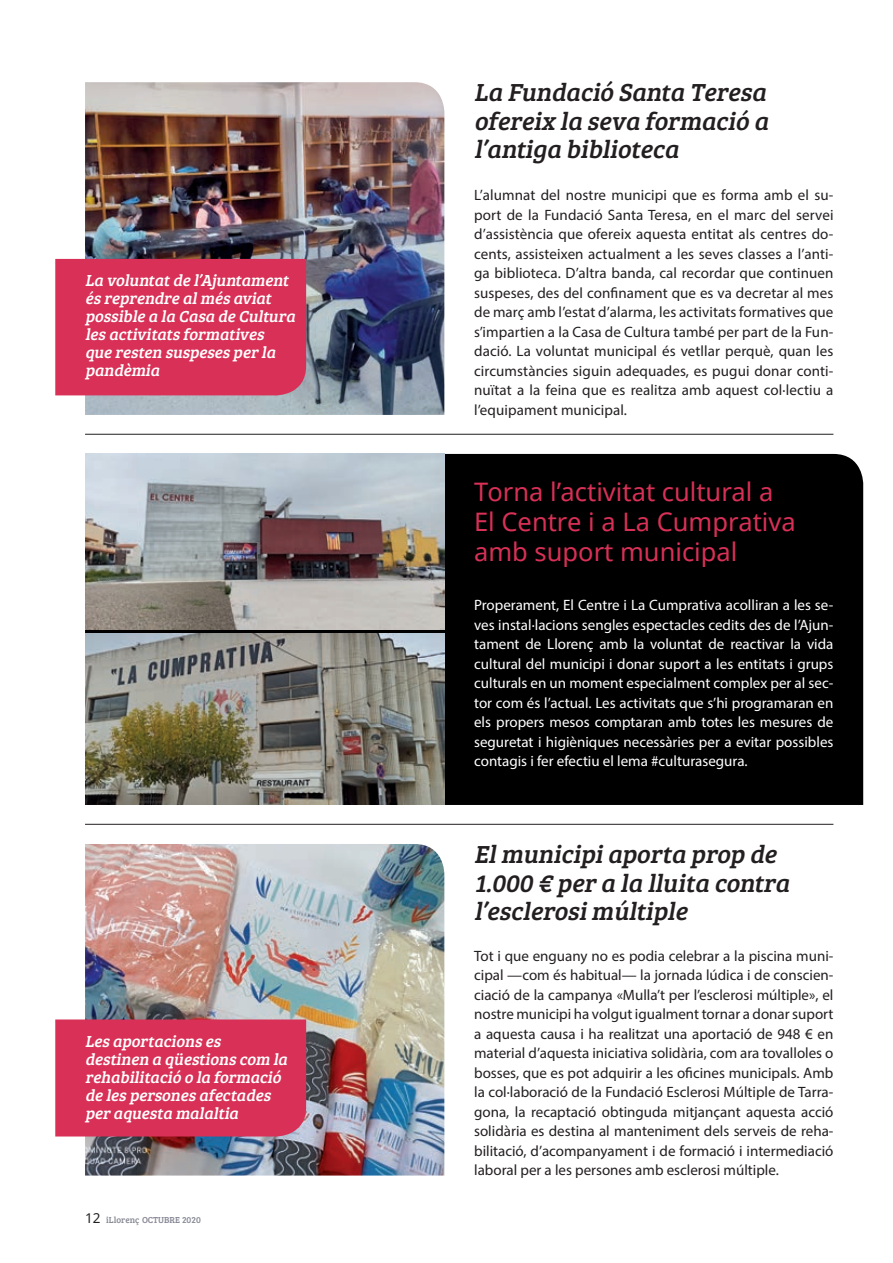
<style>
.page{position:relative;width:893px;height:1263px;background:#fff}
.page>*{position:absolute;margin:0;border:0;box-sizing:border-box;transform-origin:0 0}
.Subtítol{font:italic 25.5px/28.5px "Bree Serif";color:#231f20}
.t1{font:25.5px/30px "Noto Sans";color:#d83056}
.Subtítol-2{font:italic 16.5px/18px "Bree Serif";color:#fff}
.t2{font:15px/19.5px "Myriad Pro";color:#231f20;text-align:justify}
.t3{font:15px/19.5px "Myriad Pro";color:#fff;text-align:justify}
.t4{font:9px "Bree Serif";color:#868894}
.s1{font-family:"Noto Sans";font-size:13.5px;color:#231f20}
</style>
<div class="page">
<div style="left:85px;top:454px;width:778px;height:351px;background:#000"></div>
<img style="left:85px;top:634px;width:359px;height:171px">
<img style="left:85px;top:844px;width:359px;height:331px">
<img style="left:85px;top:82px;width:359px;height:333px">
<div style="left:55px;top:259px;width:251px;height:136px;background:#d83056"></div>
<hr style="left:85px;top:434px;width:748px;height:1px;background:#231f20">
<hr style="left:85px;top:824px;width:748px;height:1px;background:#231f20">
<div style="left:55px;top:1019px;width:251px;height:117px;background:#d83056"></div>
<img style="left:85px;top:454px;width:359px;height:175px">
<p class="Subtítol-2" style="left:85px;top:271px;width:215px">La voluntatde l’Ajuntament és reprendre almés aviat possible a la Casa de Cultura les activitats formatives que resten suspeses per la pandèmia</p>
<p class="Subtítol-2" style="left:85px;top:1031px;width:208px">Les aportacions es destinen a qüestions com la rehabilitació o la formació de les persones afectades per aquesta malaltia</p>
<p class="t4" style="left:85px;top:1213px;width:117px"><span class="s1">12</span> iLlorenç OCTUBRE 2020</p>
<p class="Subtítol" style="left:474px;top:77px;width:302px;text-align:justify">La Fundació Santa Teresa ofereix la seva formació a l’antiga biblioteca</p>
<p class="t2" style="left:474px;top:185px;width:361px">L’alumnat del nostre municipi que es forma amb el su&shy;port de la Fundació Santa Teresa, en el marc del servei d’assistència que ofereix aquesta entitat als centres do&shy;cents, assisteixen actualment a les seves classes a l’anti&shy;ga biblioteca. D’altra banda, cal recordar que continuen suspeses, des del confinament que es va decretar al mes de març amb l’estat d’alarma, les activitats formatives que s’impartien a la Casa de Cultura també per part de la Fun&shy;dació. La voluntat municipal és vetllar perquè, quan les circumstàncies siguin adequades, es pugui donar conti&shy;nuïtat a la feina que es realitza amb aquest col·lectiu a l’equipament municipal.</p>
<p class="t1" style="left:474px;top:476px;width:323px">Torna l’activitat cultural a<br>El Centre i a La Cumprativa amb suport municipal</p>
<p class="t3" style="left:474px;top:595px;width:361px">Properament, El Centre i La Cumprativa acolliran a les se&shy;ves instal·lacions sengles espectacles cedits des de l’Ajun&shy;tament de Llorenç amb la voluntat de reactivar la vida cultural del municipi i donar suport a les entitats i grups culturals en un moment especialment complex per al sec&shy;tor com és l’actual. Les activitats que s’hi programaran en els propers mesos comptaran amb totes les mesures de seguretat i higièniques necessàries per a evitar possibles contagis i fer efectiu el lema #culturasegura.</p>
<p class="Subtítol" style="left:474px;top:839px;width:323px">Elmunicipiaporta prop de<br>1.000 € per a la lluita contra l’esclerosimúltiple</p>
<p class="t2" style="left:474px;top:946px;width:361px">Tot i que enguany no es podia celebrar a la piscina muni&shy;cipal —com és habitual— la jornada lúdica i de conscien&shy;ciació de la campanya «Mulla’t per l’esclerosi múltiple», el nostre municipi ha volgut igualment tornar a donar suport a aquesta causa i ha realitzat una aportació de 948 € en material d’aquesta iniciativa solidària, com ara tovalloles o bosses, que es pot adquirir a les oficines municipals. Amb la col·laboració de la Fundació Esclerosi Múltiple de Tarra&shy;gona, la recaptació obtinguda mitjançant aquesta acció solidària es destina al manteniment dels serveis de reha&shy;bilitació, d’acompanyament i de formació i intermediació laboral per a les persones amb esclerosi múltiple.</p>
</div>
